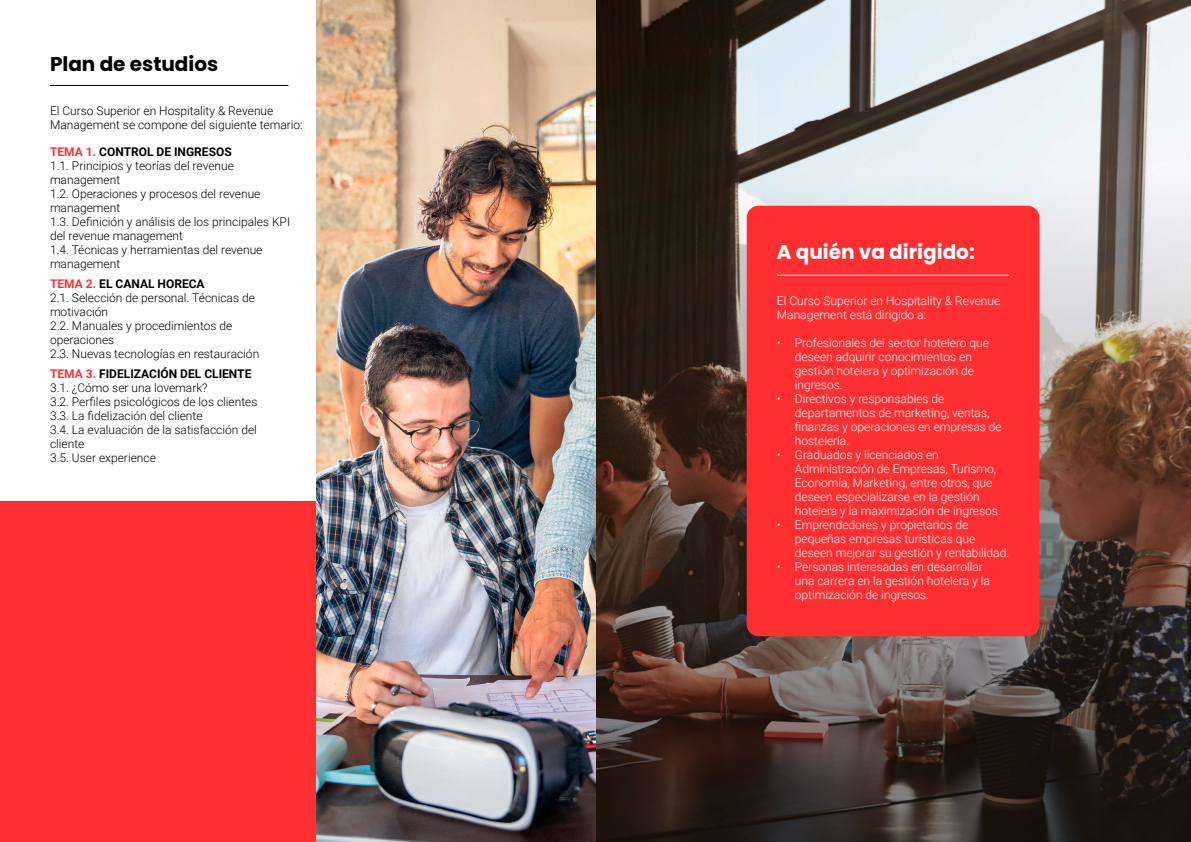
<style>
.page{position:relative;width:1191px;height:842px;background:#fff}
.page>*{position:absolute;margin:0;border:0;box-sizing:border-box;transform-origin:0 0}
.t1{font:700 20px "Poppins";color:#fff}
.t2{font:700 20px "Poppins";color:#000}
.t3{font:300 12px/14px "Roboto";color:#000}
.t4{font:300 12px/14px "Roboto";color:#fff}
.s1{font-weight:700;color:#ff2f31}
.s2{font-weight:700}
</style>
<div class="page">
<div style="left:0;top:501px;width:595px;height:340px;background:#ff2f31"></div>
<hr style="left:50px;top:85px;width:238px;height:1px;background:#000">
<img style="left:316px;top:0;width:279px;height:842px">
<svg style="left:595px;top:0;width:595px;height:842px;background:#665b55"></svg>
<div style="left:746px;top:206px;width:293px;height:430px;background:#ff2f31;border-radius:12px"></div>
<hr style="left:777px;top:275px;width:232px;height:1px;background:#fff">
<h1 class="t2" style="left:50px;top:52px;width:170px">Plan de estudios</h1>
<p class="t3" style="left:50px;top:103px;width:254px">El Curso Superior en Hospitality &amp; Revenue<br>Management se compone del siguiente temario:</p>
<p class="t3" style="left:50px;top:144px;width:242px"><span class="s1">TEMA 1.</span> <span class="s2">CONTROL DE INGRESOS<br></span>1.1. Principios y teorías del revenue management<br>1.2. Operaciones y procesos del revenue management<br>1.3. Definición y análisis de los principales KPI del revenue management<br>1.4. Técnicas y herramientas del revenue management</p>
<p class="t3" style="left:50px;top:276px;width:211px"><span class="s1">TEMA 2.</span> <span class="s2">EL CANAL HORECA<br></span>2.1. Selección de personal. Técnicas de motivación<br>2.2. Manuales y procedimientos de operaciones<br>2.3. Nuevas tecnologías en restauración</p>
<p class="t3" style="left:50px;top:366px;width:209px"><span class="s1">TEMA 3.</span> <span class="s2">FIDELIZACIÓN DEL CLIENTE<br></span>3.1. ¿Cómo ser una lovemark?<br>3.2. Perfiles psicológicos de los clientes<br>3.3. La fidelización del cliente<br>3.4. La evaluación de la satisfacción del cliente<br>3.5. User experience</p>
<h1 class="t1" style="left:777px;top:241px;width:199px">A quién va dirigido:</h1>
<p class="t4" style="left:777px;top:294px;width:225px">El Curso Superior en Hospitality &amp; Revenue<br>Management está dirigido a:</p>
<p class="t4" style="left:795px;top:336px;width:196px;text-indent:-18px">• Profesionales del sector hotelero que deseen adquirir conocimientos en gestión hotelera y optimización de ingresos.</p>
<p class="t4" style="left:795px;top:392px;width:208px;text-indent:-18px">• Directivos y responsables de departamentos de marketing, ventas, finanzas y operaciones en empresas de hostelería.</p>
<p class="t4" style="left:795px;top:448px;width:207px;text-indent:-18px">• Graduados y licenciados en Administración de Empresas, Turismo, Economía, Marketing, entre otros, que deseen especializarse en la gestión hotelera y la maximización de ingresos.</p>
<p class="t4" style="left:795px;top:518px;width:216px;text-indent:-18px">• Emprendedores y propietarios de pequeñas empresas turísticas que deseen mejorar su gestión y rentabilidad.</p>
<p class="t4" style="left:795px;top:560px;width:197px;text-indent:-18px">• Personas interesadas en desarrollar una carrera en la gestión hotelera y la optimización de ingresos.</p>
</div>
